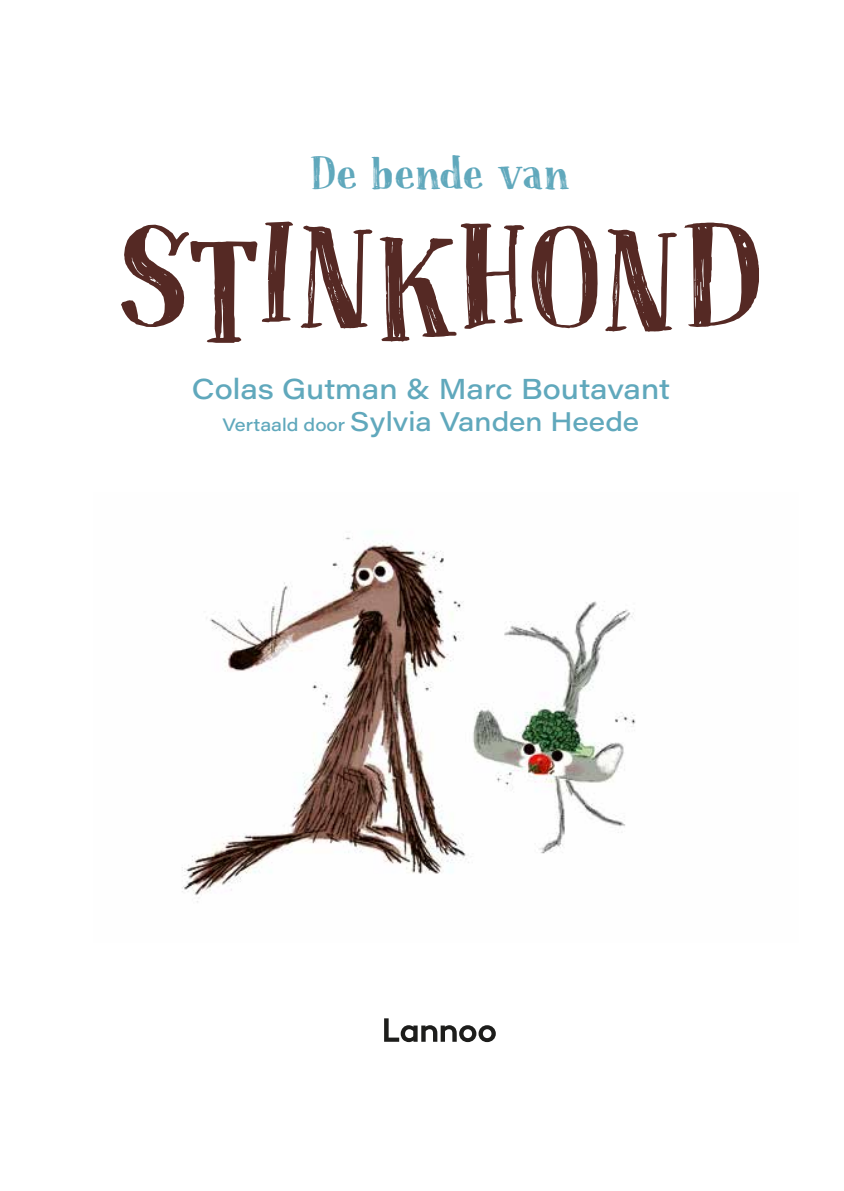
<style>
.page{position:relative;width:844px;height:1191px;background:#fff}
.page>*{position:absolute;margin:0;border:0;box-sizing:border-box;transform-origin:0 0}
.t1{font:148.92px "Coconut Punch DEMO";letter-spacing:.01em;color:#552924}
.t2{font:47.25px "Coconut Punch DEMO";letter-spacing:.02em;color:#60a8bc}
.t3{font:500 28.35px "Acumin Pro Wide";color:#60a8bc}
.t4{font:500 26.43px "Acumin Pro Wide";letter-spacing:.005em;color:#60a8bc}
.s1{font-size:17.68px}
</style>
<div class="page">
<img style="left:182px;top:537px;width:454px;height:366px">
<svg style="left:384px;top:1018px;width:111px;height:24px"></svg>
<h2 class="t2" style="left:310px;top:145px;width:261px">De bende van</h2>
<h1 class="t1" style="left:118px;top:191px;width:645px">STINKHOND</h1>
<p class="t3" style="left:192px;top:369px;width:479px">Colas Gutman &amp; Marc Boutavant</p>
<p class="t4" style="left:222px;top:402px;width:418px"><span class="s1">Vertaald door</span> Sylvia Vanden Heede</p>
</div>
